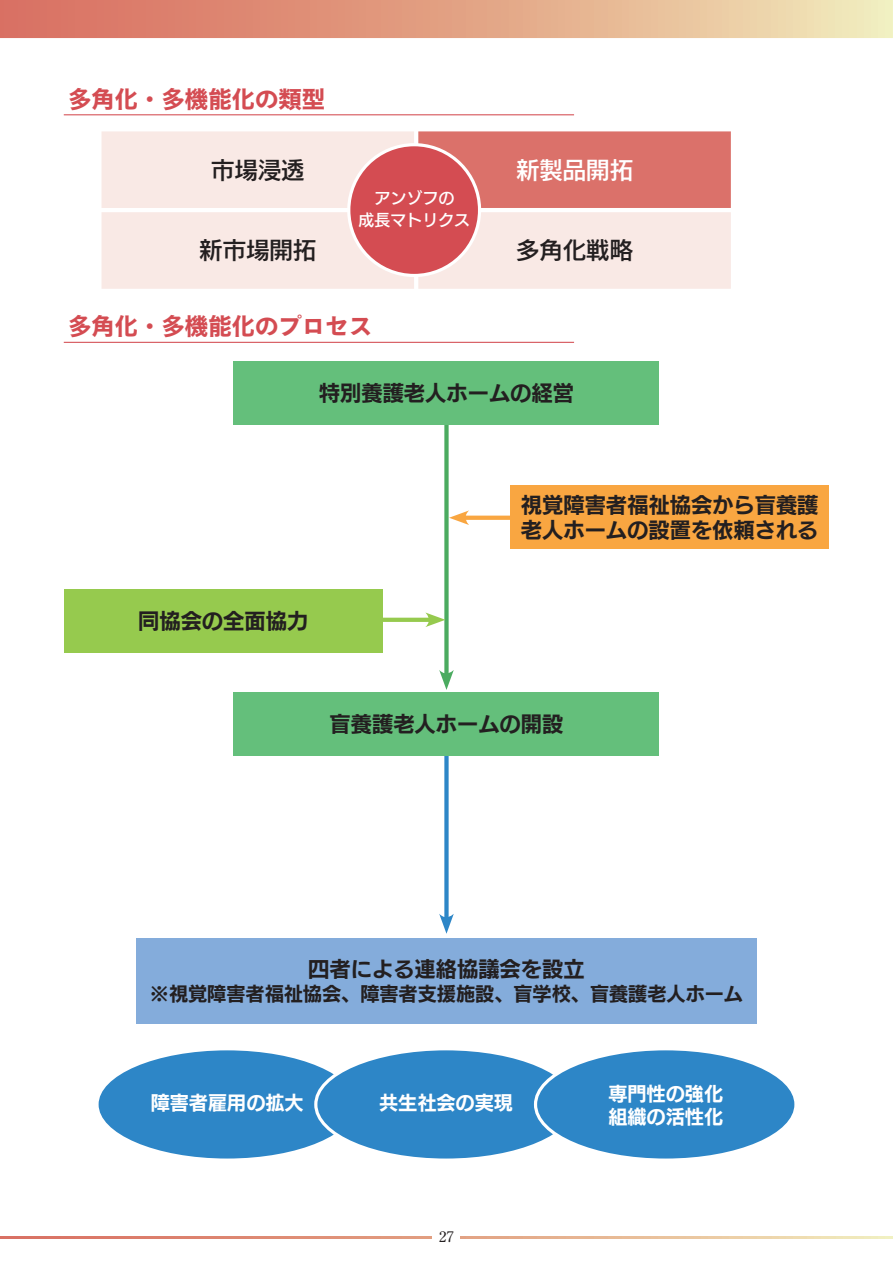
<style>
.page{position:relative;width:893px;height:1263px;background:#fff}
.page>*{position:absolute;margin:0;border:0;box-sizing:border-box;transform-origin:0 0}
.t1{font:23.4px "Hira Sans Old Std W7";color:#d44c52}
.t2{font:23.4px "New Rodin Pro DB";color:#231f20}
.t3{font:23.4px "New Rodin Pro DB";color:#fff}
.t4{font:21.3px/25.5px "New Rodin Pro B";color:#231f20}
.t5{font:19.2px "New Rodin Pro B";color:#231f20}
.t6{font:19.2px/23.4px "New Rodin Pro B";color:#fff}
.t7{font:15.9px/21.3px "New Rodin Pro DB";color:#fff;text-align:center}
.t8{font:14.85px "Century Old Style Std";color:#231f20}
</style>
<div class="page">
<svg style="left:0;top:1236px;width:893px;height:2px;background:#e3a688"></svg>
<div style="left:433px;top:1226px;width:27px;height:23px;background:#fff"></div>
<svg style="left:0;top:0;width:893px;height:234px"></svg>
<div style="left:444px;top:419px;width:5px;height:259px;background:#4bab60"></div>
<svg style="left:439px;top:670px;width:15px;height:20px"></svg>
<div style="left:444px;top:751px;width:5px;height:170px;background:#2d86c7"></div>
<svg style="left:439px;top:914px;width:15px;height:20px"></svg>
<hr style="left:64px;top:114px;width:510px;height:1px;background:#d44c52">
<hr style="left:64px;top:342px;width:510px;height:1px;background:#d44c52">
<svg style="left:102px;top:131px;width:629px;height:158px;background:#eebcb9"></svg>
<div style="left:136px;top:938px;width:621px;height:85px;background:#84acdb"></div>
<div style="left:234px;top:692px;width:425px;height:64px;background:#64bf7b"></div>
<div style="left:234px;top:361px;width:425px;height:64px;background:#64bf7b"></div>
<div style="left:97px;top:1049px;width:260px;height:111px;background:#2d86c7;border-radius:50%"></div>
<div style="left:316px;top:1049px;width:260px;height:111px;background:#2d86c7;border-radius:50%"></div>
<div style="left:535px;top:1049px;width:261px;height:111px;background:#2d86c7;border-radius:50%"></div>
<div style="left:534px;top:1047px;width:264px;height:115px;border:3px solid #fff;border-radius:50%"></div>
<div style="left:64px;top:589px;width:319px;height:63px;background:#96ca4e"></div>
<hr style="left:375px;top:618px;width:58px;height:4px;background:#96ca4e">
<svg style="left:425px;top:612px;width:20px;height:15px"></svg>
<div style="left:510px;top:485px;width:319px;height:64px;background:#f9a641"></div>
<svg style="left:469px;top:516px;width:41px;height:4px"></svg>
<svg style="left:449px;top:510px;width:20px;height:15px"></svg>
<p class="t1" style="left:68px;top:81px;width:259px">多角化・多機能化の類型</p>
<p class="t2" style="left:211px;top:150px;width:95px">市場浸透</p>
<p class="t2" style="left:199px;top:230px;width:118px">新市場開拓</p>
<p class="t7" style="left:359px;top:186px;width:113px">アンゾフの<br>成長マトリクス</p>
<p class="t1" style="left:68px;top:308px;width:306px">多角化・多機能化のプロセス</p>
<p class="t3" style="left:516px;top:150px;width:118px">新製品開拓</p>
<p class="t2" style="left:516px;top:230px;width:118px">多角化戦略</p>
<p class="t4" style="left:319px;top:378px;width:257px">特別養護老人ホームの経営</p>
<p class="t4" style="left:138px;top:606px;width:172px">同協会の全面協力</p>
<p class="t4" style="left:521px;top:490px;width:299px">視覚障害者福祉協会から盲養護老人ホームの設置を依頼される</p>
<p class="t4" style="left:330px;top:709px;width:235px">盲養護老人ホームの開設</p>
<p class="t4" style="left:308px;top:954px;width:278px">四者による連絡協議会を設立</p>
<p class="t5" style="left:150px;top:977px;width:595px">※視覚障害者福祉協会、障害者支援施設、盲学校、盲養護老人ホーム</p>
<p class="t6" style="left:151px;top:1090px;width:155px">障害者雇用の拡大</p>
<p class="t6" style="left:379px;top:1090px;width:135px">共生社会の実現</p>
<p class="t6" style="left:608px;top:1080px;width:116px">専門性の強化組織の活性化</p>
<p class="t8" style="left:439px;top:1227px;width:16px">27</p>
</div>
